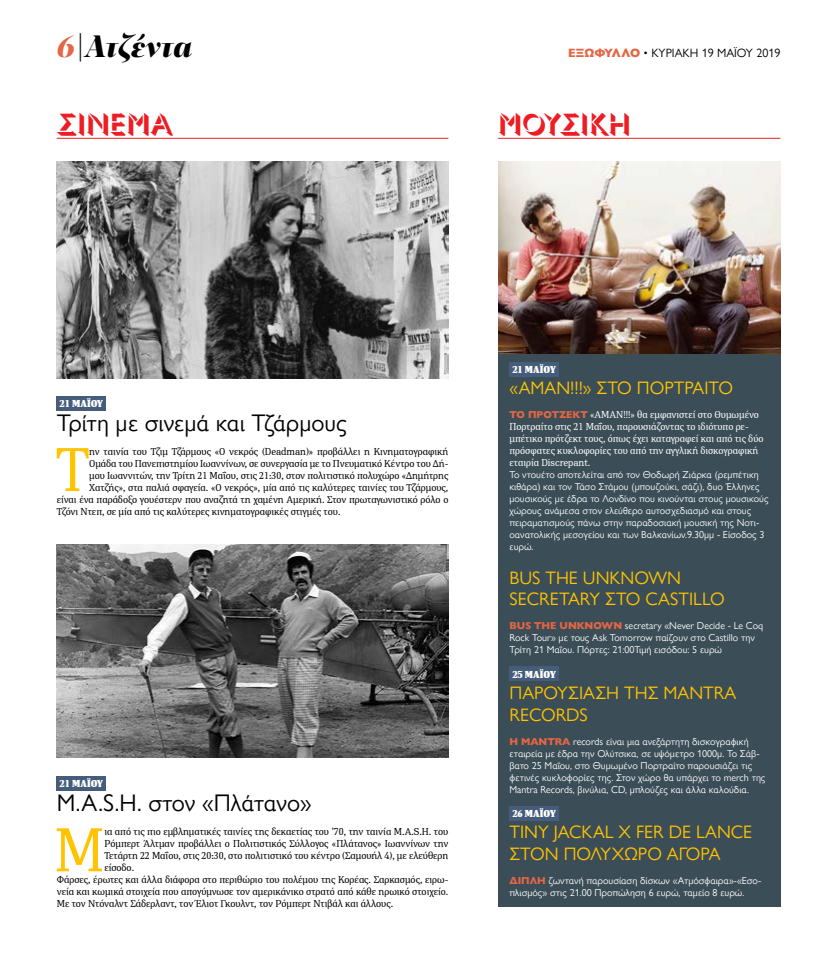
<style>
.page{position:relative;width:823px;height:964px;background:#fff}
.page>*{position:absolute;margin:0;border:0;box-sizing:border-box;transform-origin:0 0}
.t1{font:61.7px "PFDIN Serif";color:#ffc300}
.t2{font:italic 900 32px "PF Regal Display Pro";color:#000}
.t3{font:300 30px "Gill Sans Nova Shadowed";color:#ed1d24}
.t4{font:24px "Gill Sans Nova";color:#000}
.t5{font:18px/21.6px "Gill Sans Nova";color:#ffc300}
.t6{font:12px "Gill Sans Nova";color:#000}
.t7{font:10px "PFDIN Serif";color:#000}
.t8{font:10px/12px "Gill Sans Nova";color:#fff}
.t9{font:10px/12px "PFDIN Serif";color:#fff}
.t10{font:900 10px "PFDIN Serif";color:#fff}
.s1{color:#e46644}
.s2{font-weight:800;color:#e46644}
.s3{font-family:"Gill Sans Nova";font-weight:800;color:#e46644}
</style>
<div class="page">
<div style="left:57px;top:396px;width:49px;height:14px;background:#455c7b"></div>
<hr style="left:57px;top:138px;width:391px;height:1px;background:#ed1d24">
<div style="left:498px;top:353px;width:282px;height:554px;background:#3b4d57"></div>
<div style="left:509px;top:362px;width:49px;height:14px;background:#455c7b"></div>
<div style="left:509px;top:667px;width:49px;height:14px;background:#455c7b"></div>
<div style="left:509px;top:806px;width:49px;height:14px;background:#455c7b"></div>
<hr style="left:498px;top:138px;width:282px;height:1px;background:#ed1d24">
<div style="left:57px;top:776px;width:49px;height:15px;background:#455c7b"></div>
<img style="left:57px;top:161px;width:391px;height:217px">
<img style="left:57px;top:544px;width:391px;height:213px">
<img style="left:498px;top:161px;width:282px;height:192px">
<h2 class="t2" style="left:57px;top:26px;width:137px"><span class="s1">6</span>|Ατζέντα</h2>
<h3 class="t3" style="left:57px;top:106px;width:117px">ΣΙΝΕΜΑ</h3>
<p class="t6" style="left:568px;top:45px;width:213px"><span class="s2">ΕΞΩΦΥΛΛΟ</span> • ΚΥΡΙΑΚΗ 19 ΜΑΪΟΥ 2019</p>
<h3 class="t3" style="left:498px;top:106px;width:134px">ΜΟΥΣΙΚΗ</h3>
<p class="t10" style="left:60px;top:397px;width:45px">21 ΜΑΐΟΥ</p>
<h3 class="t4" style="left:57px;top:408px;width:291px">Τρίτη με σινεμά και Τζάρμους</h3>
<h1 class="t1" style="left:56px;top:431px;width:34px">Τ</h1>
<p class="t7" style="left:89px;top:445px;width:360px">ην ταινία του Τζιμ Τζάρμους «Ο νεκρός (Deadman)» προβάλλει η Κινηματογραφική</p>
<p class="t7" style="left:89px;top:457px;width:360px">Ομάδα του Πανεπιστημίου Ιωαννίνων, σε συνεργασία με το Πνευματικό Κέντρο του Δή-</p>
<p class="t7" style="left:89px;top:469px;width:360px">μου Ιωαννιτών, την Τρίτη 21 Μαΐου, στις 21:30, στον πολιτιστικό πολυχώρο «Δημήτρης</p>
<p class="t7" style="left:89px;top:481px;width:360px">Χατζής», στα παλιά σφαγεία. «Ο νεκρός», μία από τις καλύτερες ταινίες του Τζάρμους,</p>
<p class="t7" style="left:57px;top:493px;width:393px">είναι ένα παράδοξο γουέστερν που αναζητά τη χαμένη Αμερική. Στον πρωταγωνιστικό ρόλο ο</p>
<p class="t7" style="left:57px;top:505px;width:285px">Τζόνι Ντεπ, σε μία από τις καλύτερες κινηματογραφικές στιγμές του.</p>
<p class="t10" style="left:60px;top:777px;width:45px">21 ΜΑΐΟΥ</p>
<h3 class="t4" style="left:57px;top:788px;width:256px">M.A.S.H. στον «Πλάτανο»</h3>
<h1 class="t1" style="left:54px;top:811px;width:52px">Μ</h1>
<p class="t7" style="left:104px;top:825px;width:345px">ια από τις πιο εμβληματικές ταινίες της δεκαετίας του ’70, την ταινία M.A.S.H. του</p>
<p class="t7" style="left:104px;top:837px;width:345px">Ρόμπερτ Άλτμαν προβάλλει ο Πολιτιστικός Σύλλογος «Πλάτανος» Ιωαννίνων την</p>
<p class="t7" style="left:104px;top:849px;width:345px">Τετάρτη 22 Μαΐου, στις 20:30, στο πολιτιστικό του κέντρο (Σαμουήλ 4), με ελεύθερη</p>
<p class="t7" style="left:104px;top:861px;width:31px">είσοδο.</p>
<p class="t7" style="left:57px;top:873px;width:393px">Φάρσες, έρωτες και άλλα διάφορα στο περιθώριο του πολέμου της Κορέας. Σαρκασμός, ειρω-</p>
<p class="t7" style="left:57px;top:885px;width:393px">νεία και κωμικά στοιχεία που απογύμνωσε τον αμερικάνικο στρατό από κάθε ηρωικό στοιχείο.</p>
<p class="t7" style="left:57px;top:897px;width:338px">Με τον Ντόναλντ Σάδερλαντ, τον Έλιοτ Γκουλντ, τον Ρόμπερτ Ντιβάλ και άλλους.</p>
<p class="t10" style="left:512px;top:363px;width:45px">21 ΜΑΐΟΥ</p>
<h3 class="t5" style="left:509px;top:377px;width:225px">«ΑΜΑΝ!!!» ΣΤΟ ΠΟΡΤΡΑΊΤΟ</h3>
<p class="t9" style="left:509px;top:409px;width:255px"><span class="s3">ΤΟ ΠΡΌΤΖΕΚΤ</span> «ΑΜΑΝ!!!» θα εμφανιστεί στο Θυμωμένο Πορτραίτο στις 21 Μαΐου, παρουσιάζοντας το ιδιότυπο ρε&shy;μπέτικο πρότζεκτ τους, όπως έχει καταγραφεί και από τις δύο πρόσφατες κυκλοφορίες του από την αγγλική δισκογραφική εταιρία Discrepant.</p>
<p class="t8" style="left:509px;top:469px;width:260px">Το ντουέτο αποτελείται από τον Θοδωρή Ζιάρκα (ρεμπέτικη κιθάρα) και τον Τάσο Στάμου (μπουζούκι, σάζι), δυο Έλληνες μουσικούς με έδρα το Λονδίνο που κινούνται στους μουσικούς χώρους ανάμεσα στον ελεύθερο αυτοσχεδιασμό και στους πειραματισμούς πάνω στην παραδοσιακή μουσική της Νοτι&shy;οανατολικής μεσογείου και των Βαλκανίων.9.30μμ - Είσοδος 3 ευρώ.</p>
<h3 class="t5" style="left:509px;top:567px;width:216px">BUS THE UNKNOWN<br>SECRETARY ΣΤΟ CASTILLO</h3>
<p class="t8" style="left:509px;top:620px;width:255px"><span class="s2">BUS THE UNKNOWN</span> secretary «Never Decide - Le Coq<br>Rock Tour» με τους Ask Tomorrow παίζουν στο Castillo την<br>Τρίτη 21 Μαΐου. Πόρτες: 21:00Τιμή εισόδου: 5 ευρώ</p>
<p class="t10" style="left:512px;top:667px;width:45px">25 ΜΑΐΟΥ</p>
<h3 class="t5" style="left:509px;top:682px;width:228px">ΠΑΡΟΥΣΊΑΣΗ ΤΗΣ MANTRA<br>RECORDS</h3>
<p class="t8" style="left:509px;top:735px;width:257px"><span class="s2">Η MANTRA</span> records είναι μια ανεξάρτητη δισκογραφική εταιρεία με έδρα την Ολύτσικα, σε υψόμετρο 1000μ. Το Σάβ&shy;βατο 25 Μαΐου, στο Θυμωμένο Πορτραίτο παρουσιάζει τις φετινές κυκλοφορίες της. Στον χώρο θα υπάρχει το merch της Mantra Records, βινύλια, CD, μπλούζες και άλλα καλούδια.</p>
<p class="t10" style="left:512px;top:807px;width:45px">26 ΜΑΐΟΥ</p>
<h3 class="t5" style="left:509px;top:821px;width:244px">TINY JACKAL X FER DE LANCE<br>ΣΤΟΝ ΠΟΛΥΧΏΡΟ ΑΓΟΡΆ</h3>
<p class="t8" style="left:509px;top:874px;width:253px"><span class="s2">ΔΙΠΛΉ</span> ζωντανή παρουσίαση δίσκων «Ατμόσφαιρα»-«Εσο&shy;πλισμός» στις 21.00 Προπώληση 6 ευρώ, ταμείο 8 ευρώ.</p>
</div>
